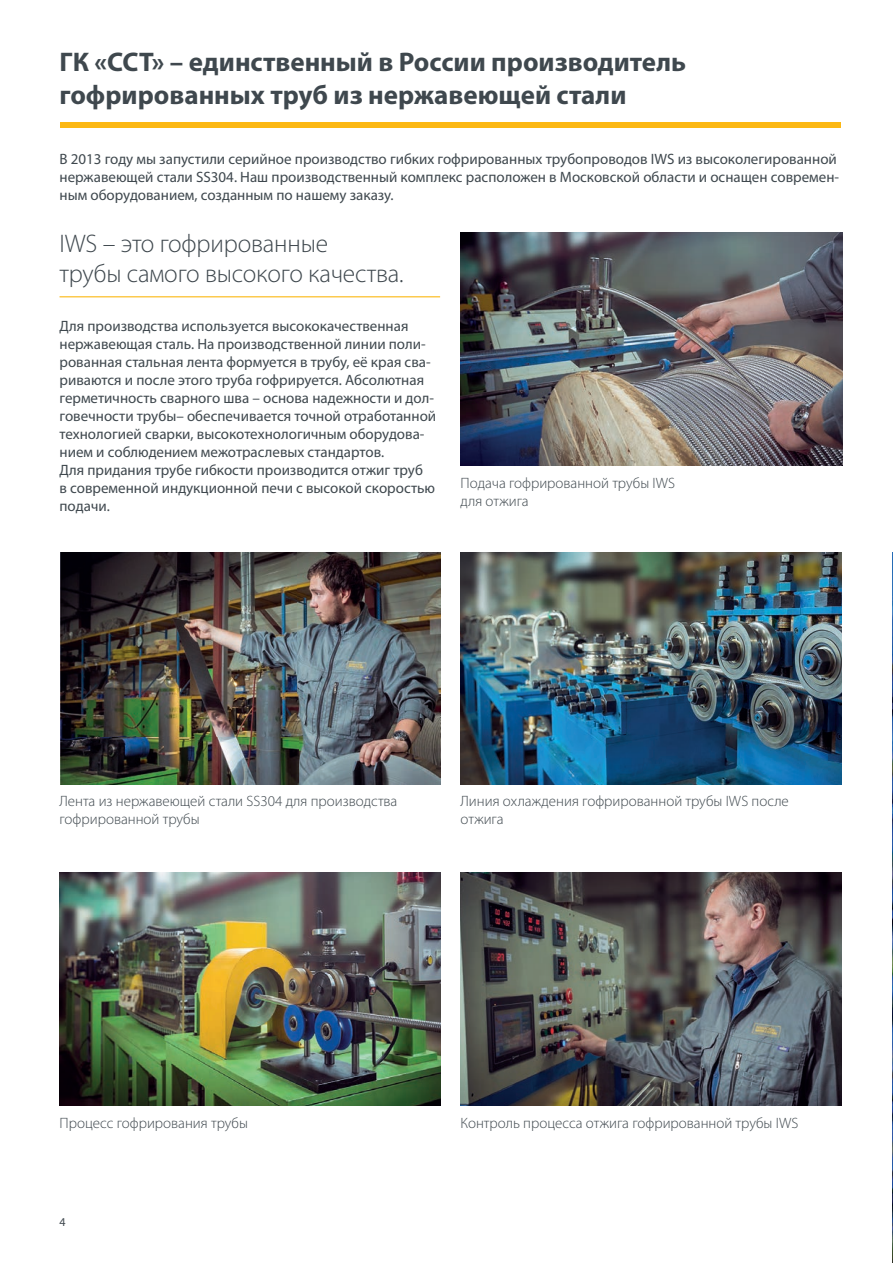
<style>
.page{position:relative;width:893px;height:1263px;background:#fff}
.page>*{position:absolute;margin:0;border:0;box-sizing:border-box;transform-origin:0 0}
.t1{font:700 27px/32.4px "Myriad Pro";color:#3f484e}
.t2{font:300 25.5px/30.6px "Myriad Pro";letter-spacing:-.005em;color:#3f484e}
.t3{font:15px/18px "Myriad Pro";color:#3f484e}
.t4{font:300 15px/18px "Myriad Pro";color:#3f484e}
.t5{font:12px "Myriad Pro";color:#3f484e}
</style>
<div class="page">
<img style="left:61px;top:552px;width:379px;height:233px">
<img style="left:60px;top:873px;width:380px;height:233px">
<img style="left:460px;top:232px;width:382px;height:234px">
<img style="left:460px;top:552px;width:382px;height:233px">
<img style="left:460px;top:873px;width:382px;height:233px">
<div style="left:60px;top:122px;width:781px;height:6px;background:#fcb814"></div>
<hr style="left:60px;top:296px;width:380px;height:1px;background:#fcb814">
<img style="left:892px;top:552px;width:1px;height:711px">
<h1 class="t1" style="left:60px;top:45px;width:628px">ГК «ССТ» – единственный в России производитель гофрированных труб из нержавеющей стали</h1>
<p class="t3" style="left:60px;top:150px;width:781px">В 2013 году мы запустили серийное производство гибких гофрированных трубопроводов IWS из высоколегированной нержавеющей стали SS304. Наш производственный комплекс расположен в Московской области и оснащен современ&shy;ным оборудованием, созданным по нашему заказу.</p>
<h2 class="t2" style="left:60px;top:228px;width:346px">IWS – это гофрированные<br>трубы самого высокого качества.</h2>
<p class="t3" style="left:60px;top:317px;width:378px">Для производства используется высококачественная нержавеющая сталь. На производственной линии поли&shy;рованная стальная лента формуется в трубу, её края сва&shy;риваются и после этого труба гофрируется. Абсолютная герметичность сварного шва – основа надежности и дол&shy;говечности трубы– обеспечивается точной отработанной технологией сварки, высокотехнологичным оборудова&shy;нием и соблюдением межотраслевых стандартов.<br>Для придания трубе гибкости производится отжиг труб<br>в современной индукционной печи с высокой скоростью подачи.</p>
<p class="t4" style="left:460px;top:474px;width:216px">Подача гофрированной трубы IWS для отжига</p>
<p class="t4" style="left:60px;top:793px;width:339px">Лента из нержавеющей стали SS304 для производства гофрированной трубы</p>
<p class="t4" style="left:460px;top:793px;width:330px">Линия охлаждения гофрированной трубы IWS после отжига</p>
<p class="t4" style="left:60px;top:1114px;width:190px">Процесс гофрирования трубы</p>
<p class="t4" style="left:460px;top:1114px;width:339px">Контроль процесса отжига гофрированной трубы IWS</p>
<p class="t5" style="left:60px;top:1215px;width:8px">4</p>
</div>
